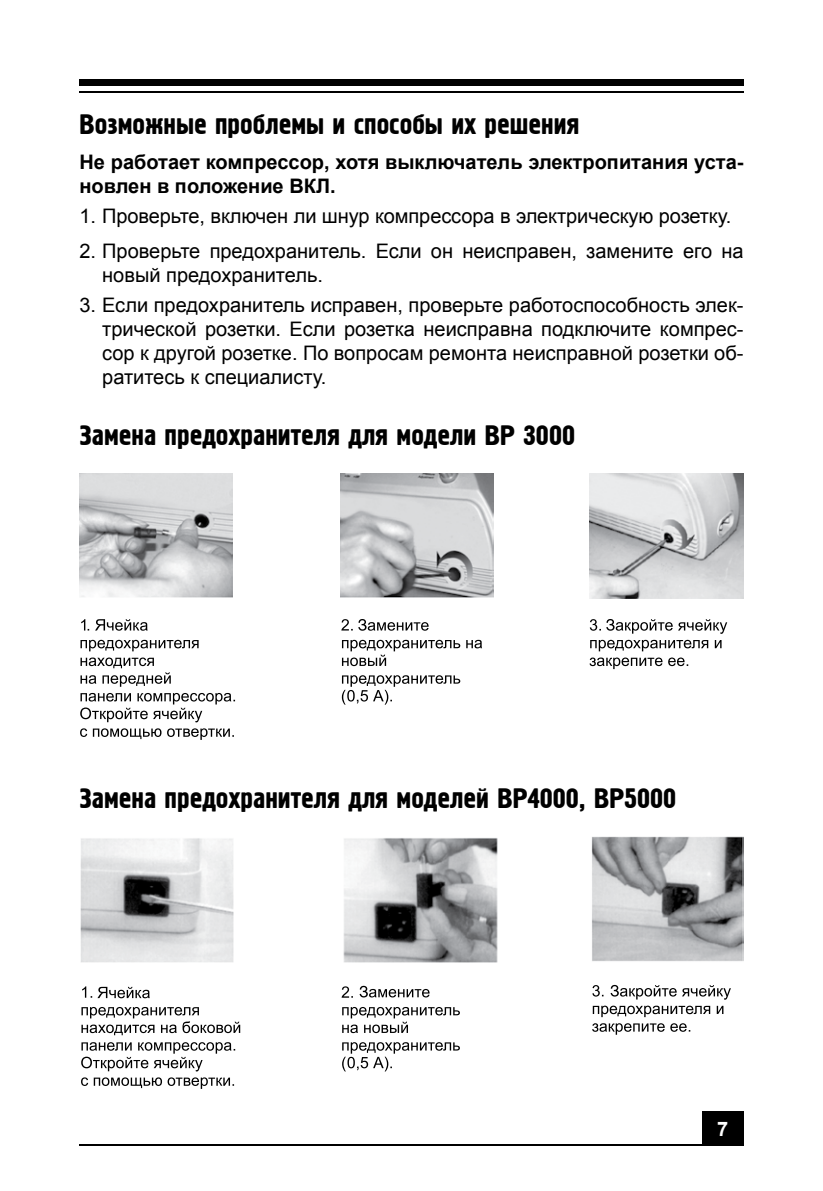
<style>
.page{position:relative;width:823px;height:1191px;background:#fff}
.page>*{position:absolute;margin:0;border:0;box-sizing:border-box;transform-origin:0 0}
.t1{font:28px "Hermes";color:#000}
.t2{font:20px/24px "Arial";color:#000}
.t3{font:700 20px/24px "Arial";color:#000}
.t4{font:700 20px "Arial";color:#fff}
</style>
<div class="page">
<hr style="left:79px;top:91px;width:664px;height:2px;background:#000">
<hr style="left:79px;top:1143px;width:664px;height:2px;background:#000">
<div style="left:79px;top:79px;width:664px;height:7px;background:#000"></div>
<div style="left:702px;top:1111px;width:41px;height:33px;background:#000"></div>
<svg style="left:80px;top:619px;width:155px;height:121px"></svg>
<svg style="left:341px;top:619px;width:141px;height:85px"></svg>
<svg style="left:589px;top:619px;width:137px;height:50px"></svg>
<img style="left:589px;top:474px;width:154px;height:124px">
<img style="left:341px;top:474px;width:152px;height:123px">
<img style="left:79px;top:474px;width:153px;height:123px">
<img style="left:81px;top:836px;width:662px;height:126px">
<svg style="left:81px;top:986px;width:159px;height:103px"></svg>
<svg style="left:341px;top:985px;width:118px;height:86px"></svg>
<svg style="left:592px;top:985px;width:138px;height:49px"></svg>
<h1 class="t1" style="left:79px;top:108px;width:501px">Возможные проблемы и способы их решения</h1>
<p class="t3" style="left:79px;top:151px;width:665px">Не работает компрессор, хотя выключатель электропитания уста&shy;новлен в положение ВКЛ.</p>
<p class="t2" style="left:79px;top:203px;width:653px">1. Проверьте, включен ли шнур компрессора в электрическую розетку.</p>
<p class="t2" style="left:102px;top:239px;width:642px;text-indent:-23px">2. Проверьте предохранитель. Если он неисправен, замените его на новый предохранитель.</p>
<p class="t2" style="left:102px;top:292px;width:642px;text-align:justify;text-indent:-23px">3. Если предохранитель исправен, проверьте работоспособность элек&shy;трической розетки. Если розетка неисправна подключите компрес&shy;сор к другой розетке. По вопросам ремонта неисправной розетки об&shy;ратитесь к специалисту.</p>
<h1 class="t1" style="left:79px;top:419px;width:496px">Замена предохранителя для модели ВР 3000</h1>
<h1 class="t1" style="left:79px;top:783px;width:598px">Замена предохранителя для моделей BP4000, ВР5000</h1>
<p class="t4" style="left:716px;top:1115px;width:13px">7</p>
</div>
